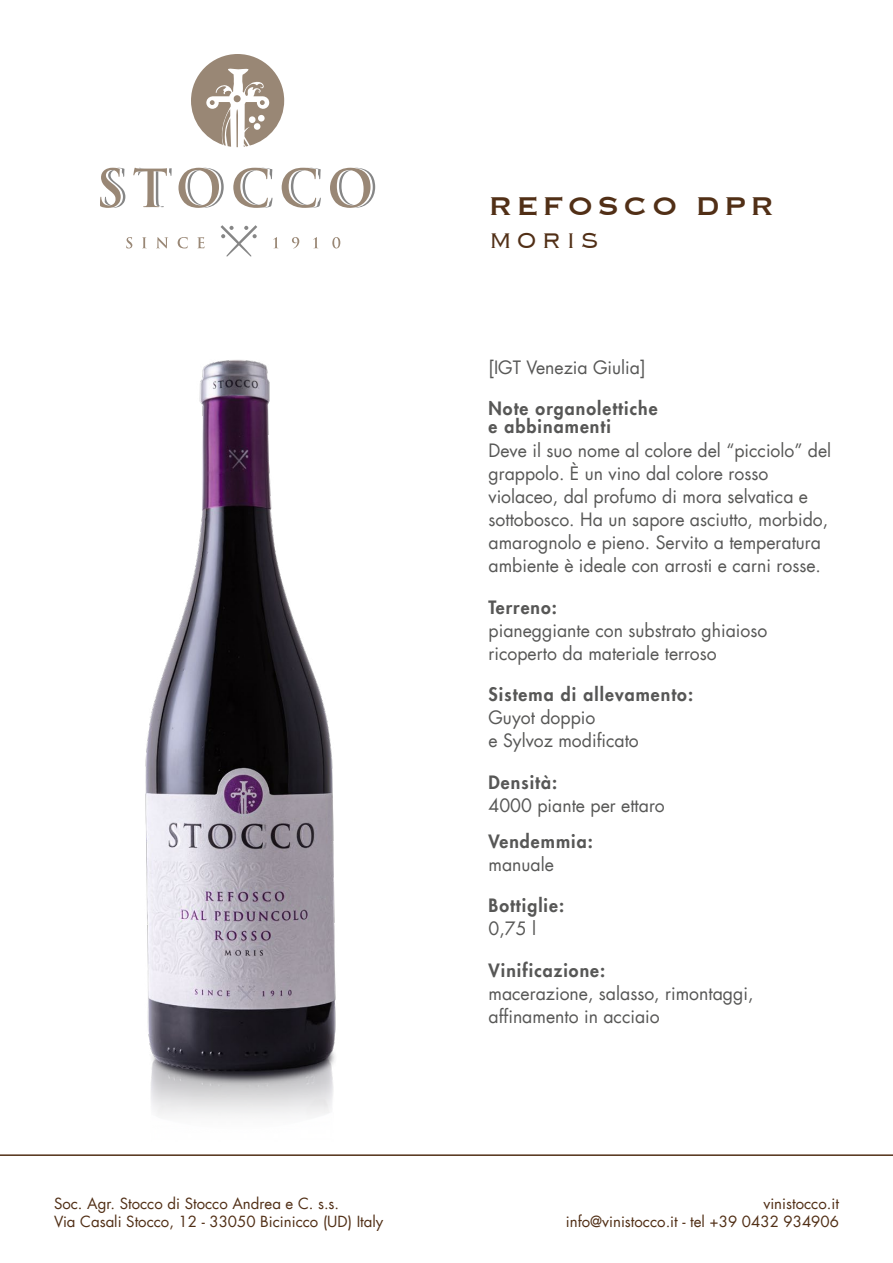
<style>
.page{position:relative;width:893px;height:1263px;background:#fff}
.page>*{position:absolute;margin:0;border:0;box-sizing:border-box;transform-origin:0 0}
.t1{font:33.45px "Copperplate";letter-spacing:.12em;color:#512f16}
.t2{font:300 33.45px "Copperplate";letter-spacing:.12em;color:#512f16}
.Stile_di_paragrafo_1{font:18px/23.1px "Futura LT";color:#575756}
.Stile_di_paragrafo_1-2{font:800 18px "Futura LT";letter-spacing:.06em;color:#575756}
.t3{font:15px/18px "Futura LT";color:#512f16}
</style>
<div class="page">
<hr style="left:0;top:1154px;width:893px;height:2px;background:#512f16">
<svg style="left:126px;top:237px;width:6px;height:11px"></svg>
<svg style="left:142px;top:237px;width:5px;height:11px"></svg>
<svg style="left:157px;top:237px;width:11px;height:11px"></svg>
<svg style="left:178px;top:237px;width:10px;height:11px"></svg>
<svg style="left:197px;top:237px;width:7px;height:11px"></svg>
<svg style="left:273px;top:237px;width:5px;height:11px"></svg>
<svg style="left:292px;top:237px;width:7px;height:12px"></svg>
<svg style="left:313px;top:237px;width:5px;height:11px"></svg>
<svg style="left:332px;top:237px;width:8px;height:11px"></svg>
<svg style="left:221px;top:225px;width:36px;height:31px"></svg>
<svg style="left:191px;top:54px;width:93px;height:93px"></svg>
<svg style="left:100px;top:168px;width:25px;height:40px"></svg>
<svg style="left:178px;top:168px;width:46px;height:40px"></svg>
<svg style="left:233px;top:168px;width:39px;height:40px"></svg>
<svg style="left:282px;top:168px;width:39px;height:40px"></svg>
<svg style="left:330px;top:168px;width:45px;height:40px"></svg>
<svg style="left:133px;top:168px;width:39px;height:40px"></svg>
<img style="left:145px;top:360px;width:191px;height:756px">
<p class="t1" style="left:488px;top:184px;width:287px">REFOSCO DPR</p>
<p class="t2" style="left:488px;top:217px;width:112px">moris</p>
<p class="Stile_di_paragrafo_1" style="left:488px;top:356px;width:159px">[IGT Venezia Giulia]</p>
<p class="Stile_di_paragrafo_1-2" style="left:488px;top:397px;width:171px">Note organolettiche</p>
<p class="Stile_di_paragrafo_1-2" style="left:488px;top:415px;width:124px">e abbinamenti</p>
<p class="Stile_di_paragrafo_1" style="left:488px;top:439px;width:344px">Deve il suo nome al colore del “picciolo” del</p>
<p class="Stile_di_paragrafo_1" style="left:488px;top:462px;width:341px">grappolo. È un vino dal colore rosso violaceo, dal profumo di mora selvatica e sottobosco. Ha un sapore asciutto, morbido, amarognolo e pieno. Servito a temperatura ambiente è ideale con arrosti e carni rosse.</p>
<p class="Stile_di_paragrafo_1-2" style="left:488px;top:595px;width:70px">Terreno:</p>
<p class="Stile_di_paragrafo_1" style="left:488px;top:619px;width:280px">pianeggiante con substrato ghiaioso</p>
<p class="Stile_di_paragrafo_1" style="left:488px;top:642px;width:230px">ricoperto da materiale terroso</p>
<p class="Stile_di_paragrafo_1-2" style="left:488px;top:682px;width:206px">Sistema di allevamento:</p>
<p class="Stile_di_paragrafo_1" style="left:488px;top:706px;width:108px">Guyot doppio</p>
<p class="Stile_di_paragrafo_1" style="left:488px;top:729px;width:152px">e Sylvoz modificato</p>
<p class="Stile_di_paragrafo_1-2" style="left:488px;top:770px;width:70px">Densità:</p>
<p class="Stile_di_paragrafo_1" style="left:488px;top:794px;width:178px">4000 piante per ettaro</p>
<p class="Stile_di_paragrafo_1-2" style="left:488px;top:829px;width:106px">Vendemmia:</p>
<p class="Stile_di_paragrafo_1" style="left:488px;top:853px;width:67px">manuale</p>
<p class="Stile_di_paragrafo_1-2" style="left:488px;top:893px;width:77px">Bottiglie:</p>
<p class="Stile_di_paragrafo_1" style="left:488px;top:917px;width:49px">0,75 l</p>
<p class="Stile_di_paragrafo_1-2" style="left:488px;top:958px;width:118px">Vinificazione:</p>
<p class="Stile_di_paragrafo_1" style="left:488px;top:982px;width:266px">macerazione, salasso, rimontaggi,</p>
<p class="Stile_di_paragrafo_1" style="left:488px;top:1005px;width:173px">affinamento in acciaio</p>
<p class="t3" style="left:54px;top:1194px;width:331px">Soc. Agr. Stocco di Stocco Andrea e C. s.s.<br>Via Casali Stocco, 12 - 33050 Bicinicco (UD) Italy</p>
<p class="t3" style="left:566px;top:1194px;width:275px;text-align:right">vinistocco.it<br>info@vinistocco.it - tel +39 0432 934906</p>
</div>
